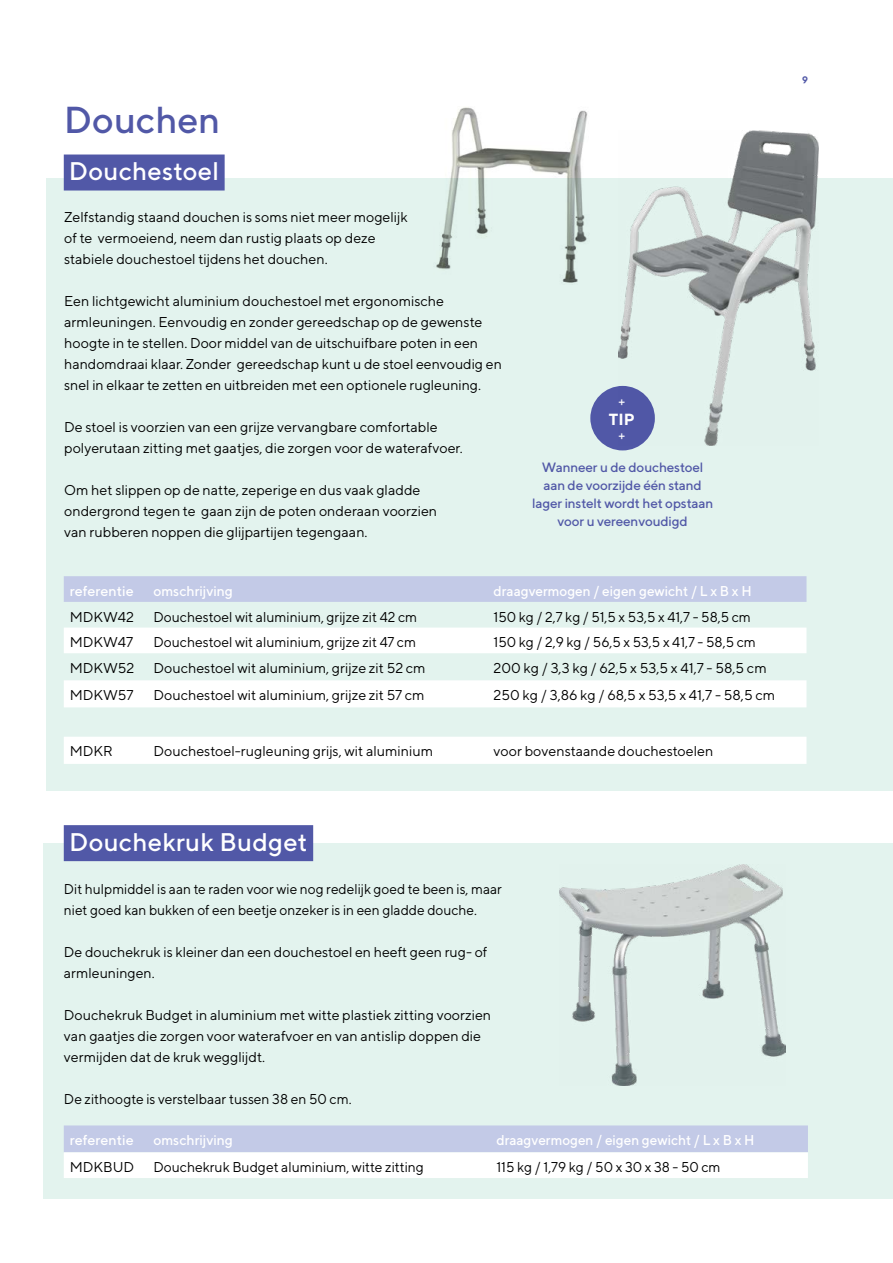
<style>
.page{position:relative;width:893px;height:1263px;background:#fff}
.page>*{position:absolute;margin:0;border:0;box-sizing:border-box;transform-origin:0 0}
.t1{font:500 37.5px "TT Norms";color:#5158a7}
.t2{font:500 25.5px "TT Norms";letter-spacing:.01em;color:#fff}
.t3{font:700 16.2px "TT Norms";color:#fff}
.t4{font:14.25px/21px "TT Norms";color:#000}
.t5{font:14.25px/21px "TT Norms";color:#000;scale:.96 1}
.t6{font:500 14.25px "TT Norms";color:#fff;scale:.95 1}
.t7{font:500 14.25px "TT Norms";color:#fff}
.t8{font:500 13.5px/18px "TT Norms";letter-spacing:-.01em;color:#5158a7;text-align:center}
.t9{font:500 12.75px "TT Norms";color:#fff}
.t10{font:700 10.5px "Cera Basic";color:#5158a7}
</style>
<div class="page">
<div style="left:47px;top:179px;width:846px;height:612px;background:#e3f3ee"></div>
<div style="left:44px;top:844px;width:849px;height:355px;background:#e3f3ee"></div>
<div style="left:64px;top:576px;width:742px;height:26px;background:#c3cae7"></div>
<svg style="left:64px;top:628px;width:742px;height:136px;fill:#fff"></svg>
<img style="left:433px;top:107px;width:157px;height:176px">
<div style="left:590px;top:386px;width:65px;height:64px;background:#5158a7;border-radius:50%"></div>
<div style="left:64px;top:155px;width:161px;height:36px;background:#5158a7"></div>
<div style="left:64px;top:825px;width:249px;height:36px;background:#5158a7"></div>
<svg style="left:64px;top:1125px;width:744px;height:53px;background:#e0e4f2"></svg>
<img style="left:560px;top:864px;width:225px;height:222px">
<img style="left:619px;top:131px;width:200px;height:314px">
<h1 class="t1" style="left:64px;top:97px;width:158px">Douchen</h1>
<h2 class="t2" style="left:69px;top:155px;width:152px">Douchestoel</h2>
<p class="t4" style="left:64px;top:206px;width:345px">Zelfstandig staand douchen is soms niet meer mogelijk of te vermoeiend, neem dan rustig plaats op deze stabiele douchestoel tijdens het douchen.</p>
<p class="t4" style="left:64px;top:290px;width:439px">Een lichtgewicht aluminium douchestoel met ergonomische armleuningen. Eenvoudig en zonder gereedschap op de gewenste hoogte in te stellen. Door middel van de uitschuifbare poten in een handomdraai klaar. Zonder gereedschap kunt u de stoel eenvoudig en snel in elkaar te zetten en uitbreiden met een optionele rugleuning.</p>
<p class="t4" style="left:64px;top:416px;width:400px">De stoel is voorzien van een grijze vervangbare comfortable polyerutaan zitting met gaatjes, die zorgen voor de waterafvoer.</p>
<p class="t4" style="left:64px;top:479px;width:374px">Om het slippen op de natte, zeperige en dus vaak gladde ondergrond tegen te gaan zijn de poten onderaan voorzien van rubberen noppen die glijpartijen tegengaan.</p>
<p class="t9" style="left:618px;top:394px;width:8px">+</p>
<p class="t3" style="left:609px;top:409px;width:27px">TIP</p>
<p class="t9" style="left:618px;top:427px;width:8px">+</p>
<p class="t8" style="left:532px;top:458px;width:183px">Wanneer u de douchestoel aan de voorzijde één stand lager instelt wordt het opstaan voor u vereenvoudigd</p>
<p class="t7" style="left:70px;top:582px;width:65px">referentie</p>
<p class="t7" style="left:153px;top:582px;width:81px">omschrijving</p>
<p class="t6" style="left:494px;top:582px;width:273px">draagvermogen / eigen gewicht / L x B x H</p>
<p class="t4" style="left:70px;top:606px;width:66px">MDKW42</p>
<p class="t4" style="left:153px;top:606px;width:265px">Douchestoel wit aluminium, grijze zit 42 cm</p>
<p class="t4" style="left:494px;top:606px;width:259px">150 kg / 2,7 kg / 51,5 x 53,5 x 41,7 - 58,5 cm</p>
<p class="t4" style="left:70px;top:631px;width:65px">MDKW47</p>
<p class="t4" style="left:153px;top:631px;width:264px">Douchestoel wit aluminium, grijze zit 47 cm</p>
<p class="t4" style="left:494px;top:631px;width:264px">150 kg / 2,9 kg / 56,5 x 53,5 x 41,7 - 58,5 cm</p>
<p class="t4" style="left:70px;top:657px;width:66px">MDKW52</p>
<p class="t4" style="left:153px;top:657px;width:274px">Douchestoel wit aluminium, grijze zit 52 cm</p>
<p class="t4" style="left:494px;top:657px;width:275px">200 kg / 3,3 kg / 62,5 x 53,5 x 41,7 - 58,5 cm</p>
<p class="t4" style="left:70px;top:684px;width:65px">MDKW57</p>
<p class="t4" style="left:153px;top:684px;width:273px">Douchestoel wit aluminium, grijze zit 57 cm</p>
<p class="t4" style="left:494px;top:684px;width:283px">250 kg / 3,86 kg / 68,5 x 53,5 x 41,7 - 58,5 cm</p>
<p class="t4" style="left:70px;top:740px;width:44px">MDKR</p>
<p class="t4" style="left:153px;top:740px;width:281px">Douchestoel-rugleuning grijs, wit aluminium</p>
<p class="t4" style="left:494px;top:740px;width:221px">voor bovenstaande douchestoelen</p>
<p class="t10" style="left:802px;top:72px;width:7px">9</p>
<h2 class="t2" style="left:69px;top:826px;width:240px">Douchekruk Budget</h2>
<p class="t5" style="left:64px;top:878px;width:458px">Dit hulpmiddel is aan te raden voor wie nog redelijk goed te been is, maar niet goed kan bukken of een beetje onzeker is in een gladde douche.</p>
<p class="t4" style="left:64px;top:941px;width:425px">De douchekruk is kleiner dan een douchestoel en heeft geen rug- of armleuningen.</p>
<p class="t4" style="left:64px;top:1004px;width:429px">Douchekruk Budget in aluminium met witte plastiek zitting voorzien van gaatjes die zorgen voor waterafvoer en van antislip doppen die vermijden dat de kruk wegglijdt.</p>
<p class="t4" style="left:64px;top:1088px;width:289px">De zithoogte is verstelbaar tussen 38 en 50 cm.</p>
<p class="t7" style="left:70px;top:1131px;width:65px">referentie</p>
<p class="t7" style="left:153px;top:1131px;width:81px">omschrijving</p>
<p class="t6" style="left:496px;top:1131px;width:273px">draagvermogen / eigen gewicht / L x B x H</p>
<p class="t4" style="left:70px;top:1156px;width:66px">MDKBUD</p>
<p class="t4" style="left:153px;top:1156px;width:272px">Douchekruk Budget aluminium, witte zitting</p>
<p class="t4" style="left:496px;top:1156px;width:226px">115 kg / 1,79 kg / 50 x 30 x 38 - 50 cm</p>
</div>
